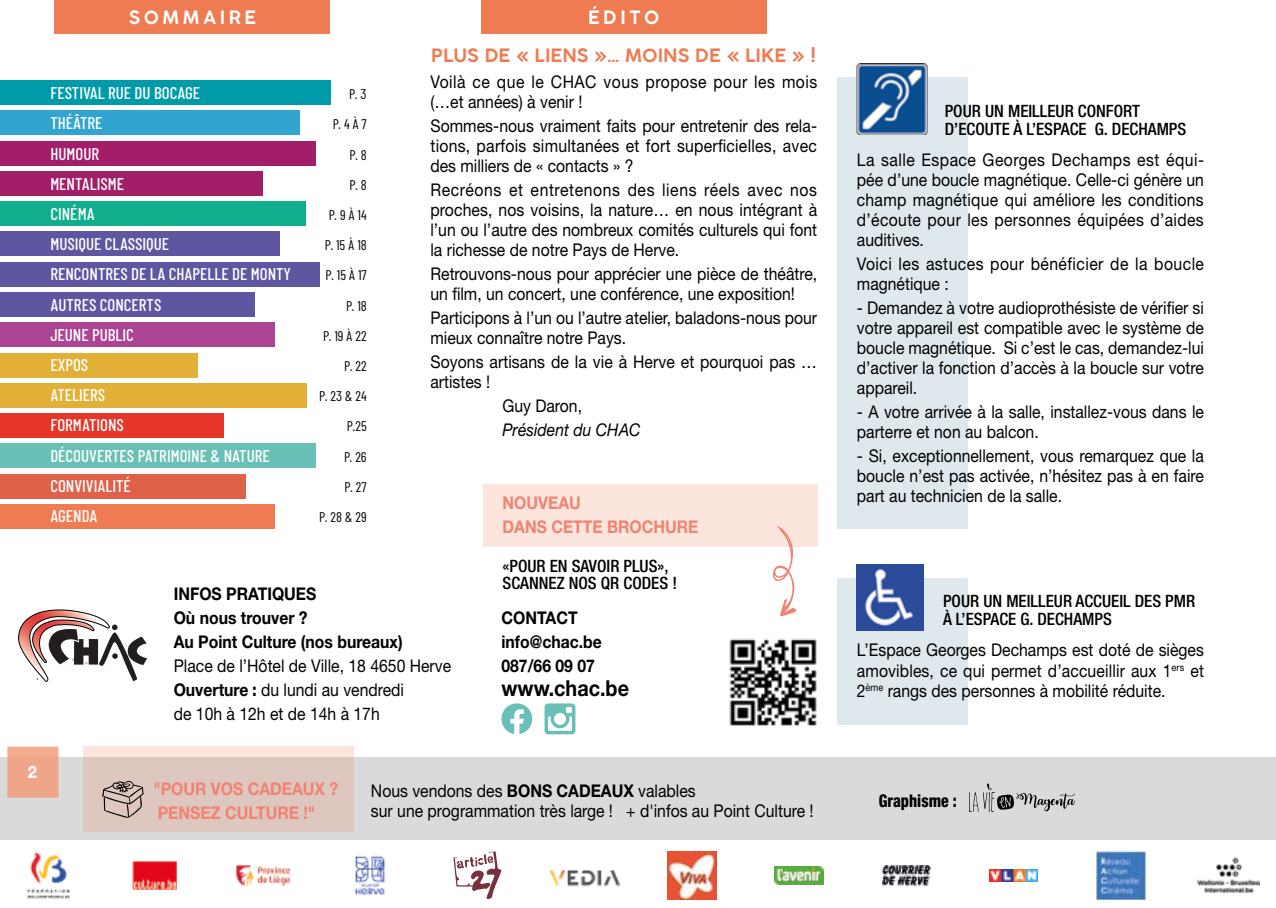
<style>
.page{position:relative;width:1276px;height:908px;background:#fff}
.page>*{position:absolute;margin:0;border:0;box-sizing:border-box;transform-origin:0 0}
.t1{font:700 22px "Helvetica Neue LT Std";color:#000;scale:.9 1}
.t2{font:600 18px "COCOGOOSE";color:#ef7b53}
.t3{font:600 18px "COCOGOOSE";letter-spacing:.2em;color:#fff}
.t4{font:17.6px/20px "Helvetica Neue LT Std";color:#000;scale:.9 1}
.t5{font:17.6px/20px "Helvetica Neue LT Std";letter-spacing:.03em;color:#000;scale:.9 1}
.t6{font:700 17.6px/24px "Helvetica Neue LT Std";color:#000;scale:.9 1}
.t7{font:700 17.6px/24px "Helvetica Neue LT Std";color:#f08372;scale:.9 1}
.t8{font:italic 17.6px "Helvetica Neue LT Std";color:#000;scale:.9 1}
.t9{font:800 condensed 17.6px "Helvetica Neue LT Std";color:#000;scale:.9 1}
.t10{font:800 17.6px "Helvetica Neue LT Std";color:#fff;scale:.9 1}
.t11{font:500 17px "Barlow Condensed";color:#fff}
.t12{font:500 condensed 17px/17.8px "Helvetica Neue LT Std";color:#000}
.t13{font:14px "Barlow Condensed";color:#000}
.s1{font-weight:700}
.s2{font-weight:800;font-stretch:condensed}
</style>
<div class="page">
<div style="left:0;top:757px;width:1276px;height:150px;background:#dadada"></div>
<div style="left:0;top:80px;width:330px;height:25px;background:#009ba9"></div>
<div style="left:0;top:840px;width:1276px;height:67px;background:#fff"></div>
<div style="left:0;top:110px;width:299px;height:25px;background:#32a4d0"></div>
<div style="left:0;top:141px;width:315px;height:24px;background:#a31e69"></div>
<div style="left:0;top:171px;width:263px;height:24px;background:#a31e69"></div>
<div style="left:0;top:201px;width:305px;height:25px;background:#10ae8c"></div>
<div style="left:0;top:231px;width:279px;height:25px;background:#5e56a1"></div>
<div style="left:0;top:262px;width:319px;height:24px;background:#5e56a1"></div>
<div style="left:0;top:292px;width:255px;height:24px;background:#5e56a1"></div>
<div style="left:0;top:322px;width:274px;height:25px;background:#ab4492"></div>
<div style="left:0;top:352px;width:198px;height:25px;background:#e2b037"></div>
<div style="left:0;top:383px;width:306px;height:24px;background:#e2b037"></div>
<div style="left:0;top:413px;width:224px;height:24px;background:#e53627"></div>
<div style="left:0;top:443px;width:315px;height:25px;background:#68c0b6"></div>
<div style="left:0;top:473px;width:246px;height:25px;background:#df614a"></div>
<div style="left:0;top:504px;width:274px;height:24px;background:#ef7b53"></div>
<div style="left:837px;top:77px;width:130px;height:451px;background:#dfe8ec"></div>
<div style="left:483px;top:484px;width:334px;height:62px;background:#fbe5dd"></div>
<svg style="left:83px;top:746px;width:270px;height:85px;background:#e1cbc3"></svg>
<div style="left:837px;top:578px;width:130px;height:146px;background:#dfe8ec"></div>
<img style="left:27px;top:852px;width:43px;height:47px">
<img style="left:667px;top:851px;width:49px;height:48px">
<img style="left:133px;top:861px;width:44px;height:27px">
<img style="left:775px;top:866px;width:48px;height:17px">
<img style="left:236px;top:865px;width:55px;height:21px">
<img style="left:882px;top:865px;width:48px;height:19px">
<img style="left:355px;top:855px;width:31px;height:41px">
<img style="left:989px;top:869px;width:48px;height:12px">
<svg style="left:453px;top:851px;width:48px;height:47px"></svg>
<img style="left:1096px;top:851px;width:49px;height:48px">
<img style="left:549px;top:870px;width:72px;height:17px">
<img style="left:1197px;top:857px;width:62px;height:37px">
<svg style="left:501px;top:703px;width:31px;height:31px"></svg>
<svg style="left:544px;top:703px;width:31px;height:31px"></svg>
<img style="left:729px;top:638px;width:88px;height:88px">
<svg style="left:18px;top:609px;width:129px;height:73px"></svg>
<svg style="left:969px;top:783px;width:106px;height:28px"></svg>
<div style="left:7px;top:746px;width:51px;height:51px;background:#eea588"></div>
<img style="left:857px;top:64px;width:70px;height:70px">
<img style="left:857px;top:564px;width:66px;height:65px">
<svg style="left:102px;top:780px;width:42px;height:37px;background:#b19f98"></svg>
<div style="left:481px;top:0;width:285px;height:34px;background:#ef7b53"></div>
<div style="left:55px;top:0;width:275px;height:34px;background:#ef7b53"></div>
<svg style="left:772px;top:526px;width:24px;height:90px"></svg>
<p class="t3" style="left:129px;top:5px;width:129px">SOMMAIRE</p>
<p class="t3" style="left:588px;top:5px;width:73px">ÉDITO</p>
<p class="t2" style="left:431px;top:43px;width:386px">PLUS DE « LIENS »… MOINS DE « LIKE » !</p>
<p class="t5" style="left:430px;top:72px;width:431px">Voilà ce que le CHAC vous propose pour les mois (…et années) à venir !</p>
<p class="t4" style="left:430px;top:116px;width:431px;text-align:justify">Sommes-nous vraiment faits pour entretenir des rela&shy;tions, parfois simultanées et fort superficielles, avec des milliers de « contacts » ?</p>
<p class="t4" style="left:430px;top:180px;width:431px;text-align:justify">Recréons et entretenons des liens réels avec nos proches, nos voisins, la nature… en nous intégrant à l’un ou l’autre des nombreux comités culturels qui font la richesse de notre Pays de Herve.</p>
<p class="t4" style="left:430px;top:264px;width:431px">Retrouvons-nous pour apprécier une pièce de théâtre, un film, un concert, une conférence, une exposition!</p>
<p class="t4" style="left:430px;top:308px;width:431px">Participons à l’un ou l’autre atelier, baladons-nous pour mieux connaître notre Pays.</p>
<p class="t4" style="left:430px;top:351px;width:431px">Soyons artisans de la vie à Herve et pourquoi pas … artistes !</p>
<p class="t4" style="left:502px;top:395px;width:90px">Guy Daron,</p>
<p class="t8" style="left:502px;top:419px;width:155px">Président du CHAC</p>
<p class="t11" style="left:50px;top:82px;width:151px">FESTIVAL RUE DU BOCAGE</p>
<p class="t13" style="left:349px;top:85px;width:19px">P. 3</p>
<p class="t11" style="left:50px;top:113px;width:54px">THÉÂTRE</p>
<p class="t13" style="left:333px;top:115px;width:36px">P. 4 À 7</p>
<p class="t11" style="left:50px;top:143px;width:50px">HUMOUR</p>
<p class="t13" style="left:349px;top:146px;width:19px">P. 8</p>
<p class="t11" style="left:50px;top:173px;width:75px">MENTALISME</p>
<p class="t13" style="left:349px;top:176px;width:19px">P. 8</p>
<p class="t11" style="left:50px;top:203px;width:46px">CINÉMA</p>
<p class="t13" style="left:329px;top:206px;width:40px">P. 9 À 14</p>
<p class="t11" style="left:50px;top:233px;width:120px">MUSIQUE CLASSIQUE</p>
<p class="t13" style="left:325px;top:236px;width:43px">P. 15 À 18</p>
<p class="t11" style="left:50px;top:263px;width:242px">RENCONTRES DE LA CHAPELLE DE MONTY</p>
<p class="t13" style="left:326px;top:266px;width:43px">P. 15 À 17</p>
<p class="t11" style="left:50px;top:294px;width:113px">AUTRES CONCERTS</p>
<p class="t13" style="left:346px;top:297px;width:22px">P. 18</p>
<p class="t11" style="left:50px;top:324px;width:85px">JEUNE PUBLIC</p>
<p class="t13" style="left:323px;top:327px;width:45px">P. 19 À 22</p>
<p class="t11" style="left:50px;top:354px;width:39px">EXPOS</p>
<p class="t13" style="left:344px;top:357px;width:24px">P. 22</p>
<p class="t11" style="left:50px;top:384px;width:56px">ATELIERS</p>
<p class="t13" style="left:319px;top:387px;width:49px">P. 23 &amp; 24</p>
<p class="t11" style="left:50px;top:414px;width:75px">FORMATIONS</p>
<p class="t13" style="left:347px;top:417px;width:21px">P.25</p>
<p class="t11" style="left:50px;top:444px;width:221px">DÉCOUVERTES PATRIMOINE &amp; NATURE</p>
<p class="t13" style="left:344px;top:447px;width:24px">P. 26</p>
<p class="t11" style="left:50px;top:475px;width:82px">CONVIVIALITÉ</p>
<p class="t13" style="left:345px;top:478px;width:24px">P. 27</p>
<p class="t11" style="left:50px;top:505px;width:48px">AGENDA</p>
<p class="t13" style="left:319px;top:508px;width:49px">P. 28 &amp; 29</p>
<p class="t7" style="left:502px;top:490px;width:219px">NOUVEAU<br>DANS CETTE BROCHURE</p>
<p class="t12" style="left:502px;top:556px;width:176px">«POUR EN SAVOIR PLUS»,<br>SCANNEZ NOS QR CODES !</p>
<p class="t6" style="left:174px;top:581px;width:256px">INFOS PRATIQUES<br>Où nous trouver ?<br>Au Point Culture (nos bureaux)</p>
<p class="t4" style="left:174px;top:653px;width:310px;line-height:24px">Place de l’Hôtel de Ville, 18 4650 Herve<br><span class="s1">Ouverture</span> <span class="s2">:</span> du lundi au vendredi<br>de 10h à 12h et de 14h à 17h</p>
<p class="t6" style="left:501px;top:605px;width:113px">CONTACT info@chac.be<br>087/66 09 07</p>
<p class="t1" style="left:501px;top:674px;width:143px">www.chac.be</p>
<p class="t10" style="left:27px;top:761px;width:13px">2</p>
<p class="t7" style="left:153px;top:775px;width:207px">"POUR VOS CADEAUX ?<br>PENSEZ CULTURE !"</p>
<p class="t4" style="left:371px;top:780px;width:493px">Nous vendons des <span class="s1">BONS CADEAUX</span> valables<br>sur une programmation très large ! + d'infos au Point Culture !</p>
<p class="t12" style="left:944px;top:102px;width:243px">POUR UN MEILLEUR CONFORT<br>D’ECOUTE À L’ESPACE G. DECHAMPS</p>
<p class="t4" style="left:857px;top:150px;width:387px;text-align:justify">La salle Espace Georges Dechamps est équi&shy;pée d’une boucle magnétique. Celle-ci génère un champ magnétique qui améliore les conditions d’écoute pour les personnes équipées d’aides auditives.</p>
<p class="t5" style="left:857px;top:253px;width:387px">Voici les astuces pour bénéficier de la boucle magnétique :</p>
<p class="t4" style="left:857px;top:297px;width:387px;text-align:justify">- Demandez à votre audioprothésiste de vérifier si votre appareil est compatible avec le système de boucle magnétique. Si c’est le cas, demandez-lui d’activer la fonction d’accès à la boucle sur votre appareil.</p>
<p class="t4" style="left:857px;top:401px;width:387px">- A votre arrivée à la salle, installez-vous dans le parterre et non au balcon.</p>
<p class="t4" style="left:857px;top:445px;width:387px;text-align:justify">- Si, exceptionnellement, vous remarquez que la boucle n’est pas activée, n’hésitez pas à en faire part au technicien de la salle.</p>
<p class="t12" style="left:943px;top:592px;width:254px">POUR UN MEILLEUR ACCUEIL DES PMR<br>À L’ESPACE G. DECHAMPS</p>
<p class="t4" style="left:857px;top:639px;width:387px;text-align:justify">L’Espace Georges Dechamps est doté de sièges amovibles, ce qui permet d’accueillir aux 1<sup>ers</sup> et 2<sup>ème</sup> rangs des personnes à mobilité réduite.</p>
<p class="t9" style="left:878px;top:789px;width:89px">Graphisme :</p>
</div>
